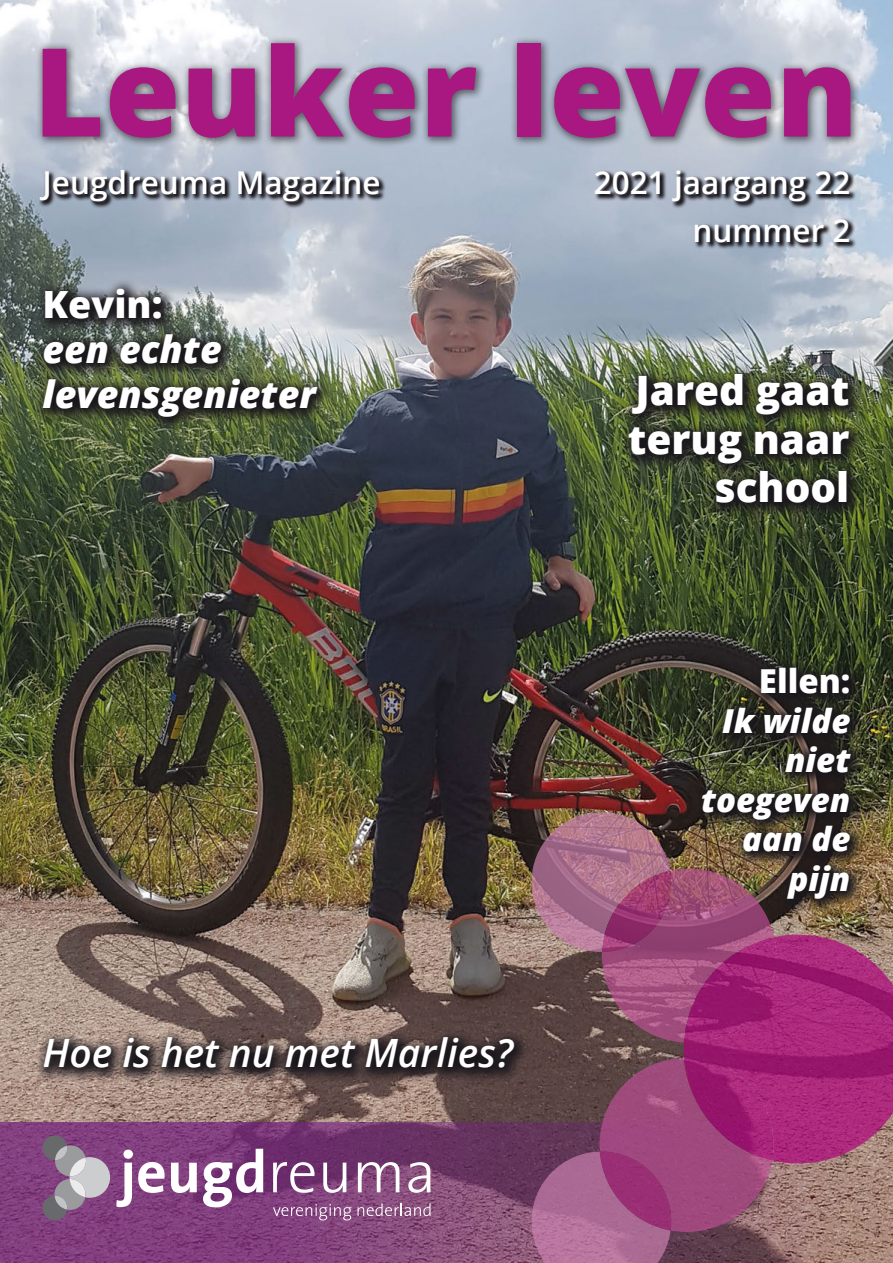
<style>
.page{position:relative;width:893px;height:1263px;background:#fff}
.page>*{position:absolute;margin:0;border:0;box-sizing:border-box;transform-origin:0 0}
.t1{font:800 122.85px "Open Sans";color:#a91780}
.t2{font:800 40.5px/48.6px "Open Sans";color:#fff;text-align:right}
.t3{font:italic 600 39px "Open Sans";color:#fff}
.t4{font:italic 800 37.5px/45px "Open Sans";color:#fff}
.t5{font:800 37.5px "Open Sans";color:#fff}
.t6{font:italic 800 33px/39.6px "Open Sans";color:#fff;text-align:right}
.t7{font:800 33px "Open Sans";color:#fff}
.t8{font:600 31.5px/48px "Open Sans";color:#fff;text-align:right}
</style>
<div class="page">
<img style="left:0;top:0;width:893px;height:1123px">
<svg style="left:0;top:1123px;width:893px;height:140px;background:#834b76"></svg>
<div style="left:35px;top:36px;width:826px;height:112px;background:#1a171c;opacity:.6"></div>
<svg style="left:38px;top:169px;width:818px;height:81px;background:#959fad"></svg>
<svg style="left:171px;top:1162px;width:26px;height:31px"></svg>
<svg style="left:203px;top:1149px;width:60px;height:58px"></svg>
<svg style="left:273px;top:1161px;width:41px;height:32px"></svg>
<svg style="left:323px;top:1162px;width:23px;height:31px"></svg>
<svg style="left:358px;top:1162px;width:41px;height:30px"></svg>
<svg style="left:408px;top:1162px;width:22px;height:31px"></svg>
<svg style="left:273px;top:1204px;width:78px;height:16px"></svg>
<svg style="left:357px;top:1203px;width:73px;height:13px"></svg>
<svg style="left:43px;top:1135px;width:122px;height:85px;background:#987197"></svg>
<svg style="left:684px;top:934px;width:209px;height:229px;background:#a62f78"></svg>
<svg style="left:531px;top:812px;width:245px;height:231px;background:#924f70"></svg>
<svg style="left:531px;top:1058px;width:243px;height:205px;background:#904773"></svg>
<img style="left:692px;top:658px;width:174px;height:257px">
<svg style="left:34px;top:1028px;width:496px;height:56px;background:#564846"></svg>
<svg style="left:33px;top:279px;width:300px;height:154px;background:#61675d"></svg>
<svg style="left:619px;top:364px;width:246px;height:155px;background:#383f2b"></svg>
<h1 class="t1" style="left:33px;top:-2px;width:827px">Leuker leven</h1>
<p class="t8" style="left:43px;top:158px;width:340px">Jeugdreuma Magazine</p>
<p class="t8" style="left:594px;top:158px;width:258px">2021 jaargang 22 nummer 2</p>
<p class="t5" style="left:43px;top:276px;width:122px">Kevin:</p>
<p class="t4" style="left:43px;top:325px;width:275px">een echte levensgenieter</p>
<p class="t3" style="left:43px;top:1026px;width:472px">Hoe is het nu met Marlies?</p>
<p class="t2" style="left:628px;top:364px;width:223px">Jared gaat terug naar school</p>
<p class="t7" style="left:759px;top:656px;width:93px">Ellen:</p>
<p class="t6" style="left:701px;top:699px;width:151px">Ik wilde niet toegeven aan de pijn</p>
</div>
